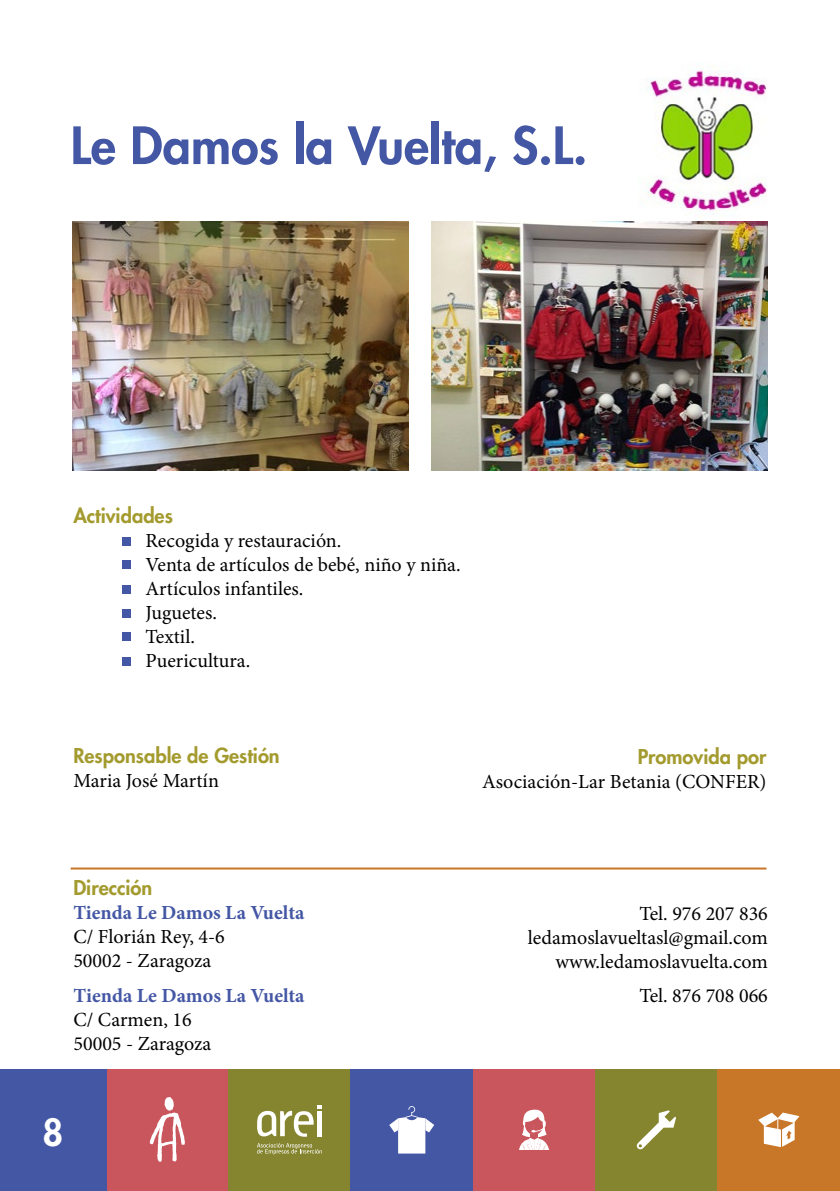
<style>
.page{position:relative;width:840px;height:1191px;background:#fff}
.page>*{position:absolute;margin:0;border:0;box-sizing:border-box;transform-origin:0 0}
.t1{font:800 50px "Futura";color:#4457a5}
.t2{font:800 36px "Futura";color:#fff}
.t3{font:20px/24px "Minion Pro";color:#000}
.t4{font:800 20px "Futura";color:#a49b2f}
.t5{font:700 20px "Minion Pro";color:#4457a5}
</style>
<div class="page">
<div style="left:106px;top:1069px;width:122px;height:122px;background:#ca565d"></div>
<div style="left:228px;top:1069px;width:122px;height:122px;background:#858530"></div>
<div style="left:472px;top:1069px;width:123px;height:122px;background:#ca565d"></div>
<div style="left:595px;top:1069px;width:122px;height:122px;background:#858530"></div>
<div style="left:350px;top:1069px;width:122px;height:122px;background:#4457a5"></div>
<div style="left:717px;top:1069px;width:122px;height:122px;background:#c87628"></div>
<svg style="left:150px;top:1097px;width:35px;height:64px"></svg>
<svg style="left:257px;top:1105px;width:64px;height:31px"></svg>
<svg style="left:257px;top:1143px;width:64px;height:11px"></svg>
<svg style="left:389px;top:1106px;width:45px;height:47px"></svg>
<svg style="left:636px;top:1110px;width:39px;height:39px"></svg>
<svg style="left:758px;top:1112px;width:40px;height:35px"></svg>
<svg style="left:519px;top:1109px;width:30px;height:41px"></svg>
<div style="left:0;top:1069px;width:106px;height:122px;background:#4457a5"></div>
<img style="left:646px;top:66px;width:121px;height:152px">
<img style="left:72px;top:221px;width:336px;height:250px">
<img style="left:431px;top:221px;width:335px;height:250px">
<div style="left:122px;top:537px;width:9px;height:8px;background:#4457a5"></div>
<div style="left:122px;top:585px;width:9px;height:9px;background:#4457a5"></div>
<div style="left:122px;top:609px;width:9px;height:9px;background:#4457a5"></div>
<div style="left:122px;top:632px;width:9px;height:9px;background:#4457a5"></div>
<div style="left:122px;top:560px;width:9px;height:9px;background:#4457a5"></div>
<div style="left:122px;top:657px;width:9px;height:8px;background:#4457a5"></div>
<hr style="left:71px;top:867px;width:695px;height:2px;background:#c87628">
<h1 class="t1" style="left:71px;top:114px;width:518px">Le Damos la Vuelta, S.L.</h1>
<p class="t4" style="left:73px;top:503px;width:101px">Actividades</p>
<p class="t3" style="left:145px;top:529px;width:316px">Recogida y restauración.<br>Venta de artículos de bebé, niño y niña.<br>Artículos infantiles.<br>Juguetes.<br>Textil.<br>Puericultura.</p>
<p class="t4" style="left:73px;top:743px;width:208px">Responsable de Gestión</p>
<p class="t3" style="left:73px;top:769px;width:147px">Maria José Martín</p>
<p class="t4" style="left:637px;top:744px;width:130px">Promovida por</p>
<p class="t3" style="left:482px;top:769px;width:285px">Asociación-Lar Betania (CONFER)</p>
<p class="t4" style="left:73px;top:875px;width:80px">Dirección</p>
<p class="t5" style="left:73px;top:898px;width:232px">Tienda Le Damos La Vuelta</p>
<p class="t3" style="left:73px;top:925px;width:153px">C/ Florián Rey, 4-6<br>50002 - Zaragoza</p>
<p class="t5" style="left:73px;top:981px;width:232px">Tienda Le Damos La Vuelta</p>
<p class="t3" style="left:73px;top:1007px;width:139px">C/ Carmen, 16<br>50005 - Zaragoza</p>
<h2 class="t2" style="left:43px;top:1109px;width:22px">8</h2>
<p class="t3" style="left:527px;top:902px;width:241px;text-align:right">Tel. 976 207 836 ledamoslavueltasl@gmail.com www.ledamoslavuelta.com</p>
<p class="t3" style="left:639px;top:983px;width:130px">Tel. 876 708 066</p>
</div>
